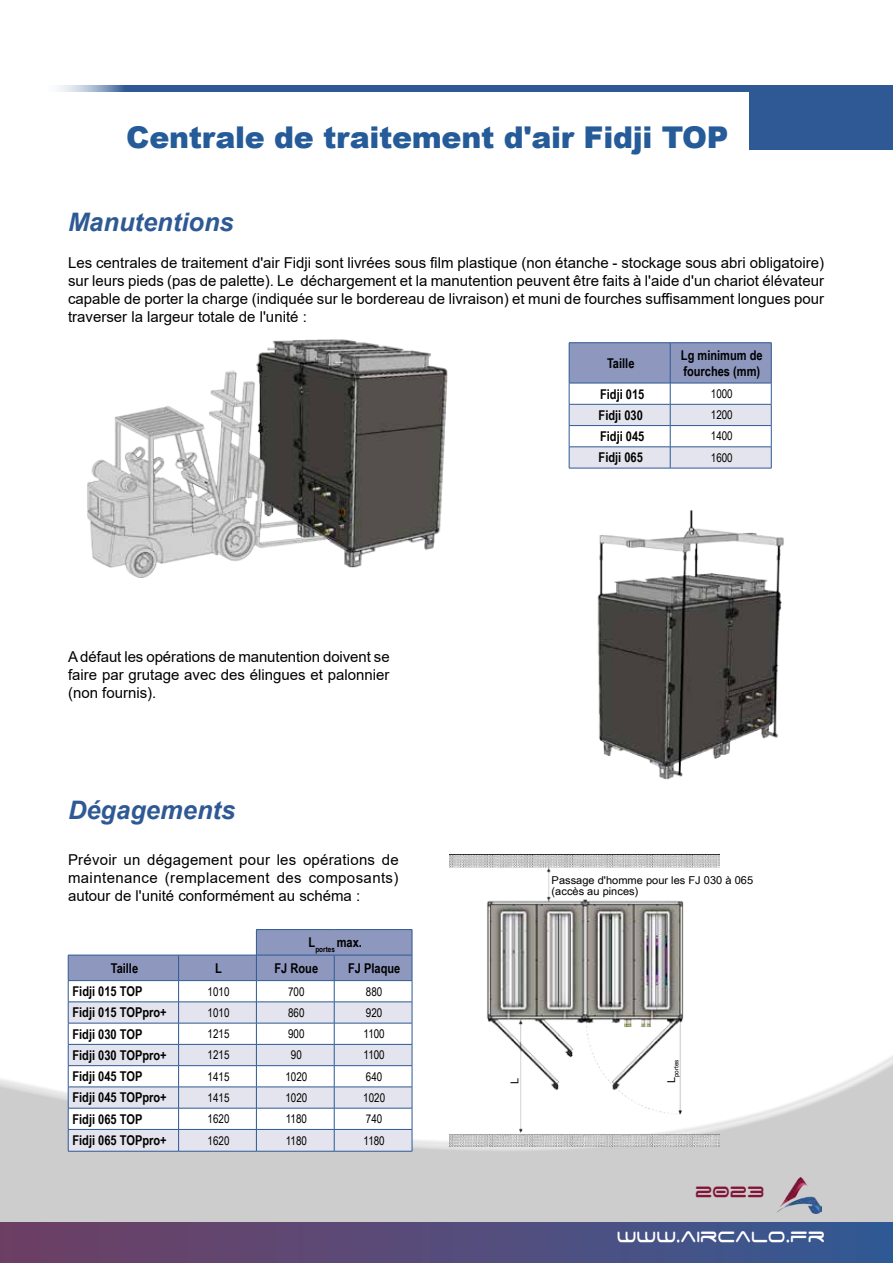
<style>
.page{position:relative;width:893px;height:1263px;background:#fff}
.page>*{position:absolute;margin:0;border:0;box-sizing:border-box;transform-origin:0 0}
.t1{font:900 30px "Arial";letter-spacing:-.01em;color:#245b98}
.t2{font:italic 700 25.5px "Arial";color:#2e5994}
.t3{font:24.3px "Space Age";color:#fff;scale:.8 1}
.t4{font:24.3px "Space Age";color:#831538;scale:.8 1}
.t5{font:15px/18px "Arial";color:#000;text-align:justify}
.t6{font:700 13.5px/16.2px "Arial Narrow";color:#000}
.t7{font:12px "Arial Narrow";color:#000}
.t8{font:10.8px/11.4px "Arial Narrow";color:#000;scale:1.25 1}
.t9{font:700 7.8px "Arial Narrow";color:#000}
.t10{font:6.3px "Arial Narrow";color:#000;scale:1.25 1}
</style>
<div class="page">
<div style="left:0;top:1033px;width:893px;height:230px;background:#000;opacity:.5"></div>
<div style="left:0;top:1222px;width:893px;height:41px;background:linear-gradient(to right,#713f63,#355994)"></div>
<div style="left:40px;top:85px;width:853px;height:6px;background:#2e5994"></div>
<div style="left:749px;top:86px;width:144px;height:64px;background:#2e5994"></div>
<img style="left:776px;top:1177px;width:45px;height:36px">
<img style="left:87px;top:339px;width:361px;height:239px">
<hr style="left:569px;top:342px;width:101px;height:1px;background:#2e5994">
<hr style="left:670px;top:342px;width:101px;height:1px;background:#2e5994">
<svg style="left:569px;top:343px;width:203px;height:125px"></svg>
<hr style="left:569px;top:468px;width:101px;height:1px;background:#2e5994">
<hr style="left:670px;top:468px;width:101px;height:1px;background:#2e5994">
<img style="left:597px;top:510px;width:187px;height:270px">
<img style="left:449px;top:854px;width:271px;height:293px">
<hr style="left:68px;top:1151px;width:111px;height:1px;background:#2e5994">
<hr style="left:179px;top:1151px;width:77px;height:1px;background:#2e5994">
<hr style="left:256px;top:1151px;width:78px;height:1px;background:#2e5994">
<hr style="left:334px;top:1151px;width:78px;height:1px;background:#2e5994">
<svg style="left:68px;top:929px;width:345px;height:222px"></svg>
<hr style="left:68px;top:980px;width:111px;height:1px;background:#2e5994">
<hr style="left:179px;top:980px;width:77px;height:1px;background:#2e5994">
<hr style="left:256px;top:980px;width:78px;height:1px;background:#2e5994">
<hr style="left:334px;top:980px;width:78px;height:1px;background:#2e5994">
<h1 class="t1" style="left:126px;top:116px;width:604px">Centrale de traitement d'air Fidji TOP</h1>
<h2 class="t2" style="left:68px;top:205px;width:167px">Manutentions</h2>
<p class="t5" style="left:68px;top:253px;width:757px">Les centrales de traitement d'air Fidji sont livrées sous film plastique (non étanche - stockage sous abri obligatoire) sur leurs pieds (pas de palette). Le déchargement et la manutention peuvent être faits à l'aide d'un chariot élévateur capable de porter la charge (indiquée sur le bordereau de livraison) et muni de fourches suffisamment longues pour traverser la largeur totale de l'unité :</p>
<p class="t6" style="left:607px;top:354px;width:29px">Taille</p>
<p class="t6" style="left:681px;top:346px;width:83px">Lg minimum de fourches (mm)</p>
<p class="t6" style="left:600px;top:385px;width:46px">Fidji 015</p>
<p class="t7" style="left:711px;top:385px;width:23px">1000</p>
<p class="t6" style="left:599px;top:406px;width:46px">Fidji 030</p>
<p class="t7" style="left:711px;top:406px;width:23px">1200</p>
<p class="t6" style="left:600px;top:427px;width:46px">Fidji 045</p>
<p class="t7" style="left:711px;top:427px;width:23px">1400</p>
<p class="t6" style="left:599px;top:449px;width:46px">Fidji 065</p>
<p class="t7" style="left:711px;top:449px;width:23px">1600</p>
<p class="t5" style="left:68px;top:647px;width:323px">A défaut les opérations de manutention doivent se faire par grutage avec des élingues et palonnier (non fournis).</p>
<h2 class="t2" style="left:68px;top:793px;width:169px">Dégagements</h2>
<p class="t5" style="left:68px;top:851px;width:332px">Prévoir un dégagement pour les opérations de maintenance (remplacement des composants) autour de l'unité conformément au schéma :</p>
<p class="t9" style="left:309px;top:943px;width:55px"><sup>L</sup>portes <sup>max.</sup></p>
<p class="t6" style="left:111px;top:959px;width:29px">Taille</p>
<p class="t6" style="left:215px;top:959px;width:8px">L</p>
<p class="t6" style="left:275px;top:959px;width:45px">FJ Roue</p>
<p class="t6" style="left:348px;top:959px;width:54px">FJ Plaque</p>
<p class="t6" style="left:72px;top:982px;width:71px">Fidji 015 TOP</p>
<p class="t7" style="left:208px;top:982px;width:23px">1010</p>
<p class="t7" style="left:288px;top:982px;width:18px">700</p>
<p class="t7" style="left:366px;top:982px;width:18px">880</p>
<p class="t6" style="left:72px;top:1004px;width:96px">Fidji 015 TOPpro+</p>
<p class="t7" style="left:208px;top:1004px;width:23px">1010</p>
<p class="t7" style="left:288px;top:1004px;width:18px">860</p>
<p class="t7" style="left:366px;top:1004px;width:18px">920</p>
<p class="t6" style="left:72px;top:1025px;width:71px">Fidji 030 TOP</p>
<p class="t7" style="left:208px;top:1025px;width:23px">1215</p>
<p class="t7" style="left:288px;top:1025px;width:18px">900</p>
<p class="t7" style="left:364px;top:1025px;width:23px">1100</p>
<p class="t6" style="left:72px;top:1046px;width:96px">Fidji 030 TOPpro+</p>
<p class="t7" style="left:208px;top:1046px;width:23px">1215</p>
<p class="t7" style="left:291px;top:1046px;width:12px">90</p>
<p class="t7" style="left:364px;top:1046px;width:23px">1100</p>
<p class="t6" style="left:72px;top:1067px;width:71px">Fidji 045 TOP</p>
<p class="t7" style="left:208px;top:1067px;width:23px">1415</p>
<p class="t7" style="left:285px;top:1067px;width:23px">1020</p>
<p class="t7" style="left:366px;top:1067px;width:18px">640</p>
<p class="t6" style="left:72px;top:1089px;width:96px">Fidji 045 TOPpro+</p>
<p class="t7" style="left:208px;top:1089px;width:23px">1415</p>
<p class="t7" style="left:285px;top:1089px;width:23px">1020</p>
<p class="t7" style="left:363px;top:1089px;width:23px">1020</p>
<p class="t6" style="left:72px;top:1110px;width:71px">Fidji 065 TOP</p>
<p class="t7" style="left:208px;top:1110px;width:23px">1620</p>
<p class="t7" style="left:286px;top:1110px;width:23px">1180</p>
<p class="t7" style="left:366px;top:1110px;width:18px">740</p>
<p class="t6" style="left:72px;top:1132px;width:96px">Fidji 065 TOPpro+</p>
<p class="t7" style="left:208px;top:1131px;width:23px">1620</p>
<p class="t7" style="left:286px;top:1131px;width:23px">1180</p>
<p class="t7" style="left:364px;top:1131px;width:23px">1180</p>
<p class="t8" style="left:552px;top:874px;width:163px">Passage d'homme pour les FJ 030 à 065 (accès au pinces)</p>
<p class="t8" style="left:508px;top:1084px;width:6px;rotate:-90deg">L</p>
<p class="t10" style="left:672px;top:1083px;width:21px;rotate:-90deg"><sup>L</sup>portes</p>
<h3 class="t4" style="left:695px;top:1181px;width:88px">2023</h3>
<h3 class="t3" style="left:617px;top:1226px;width:262px">www.aircalo.fr</h3>
</div>
